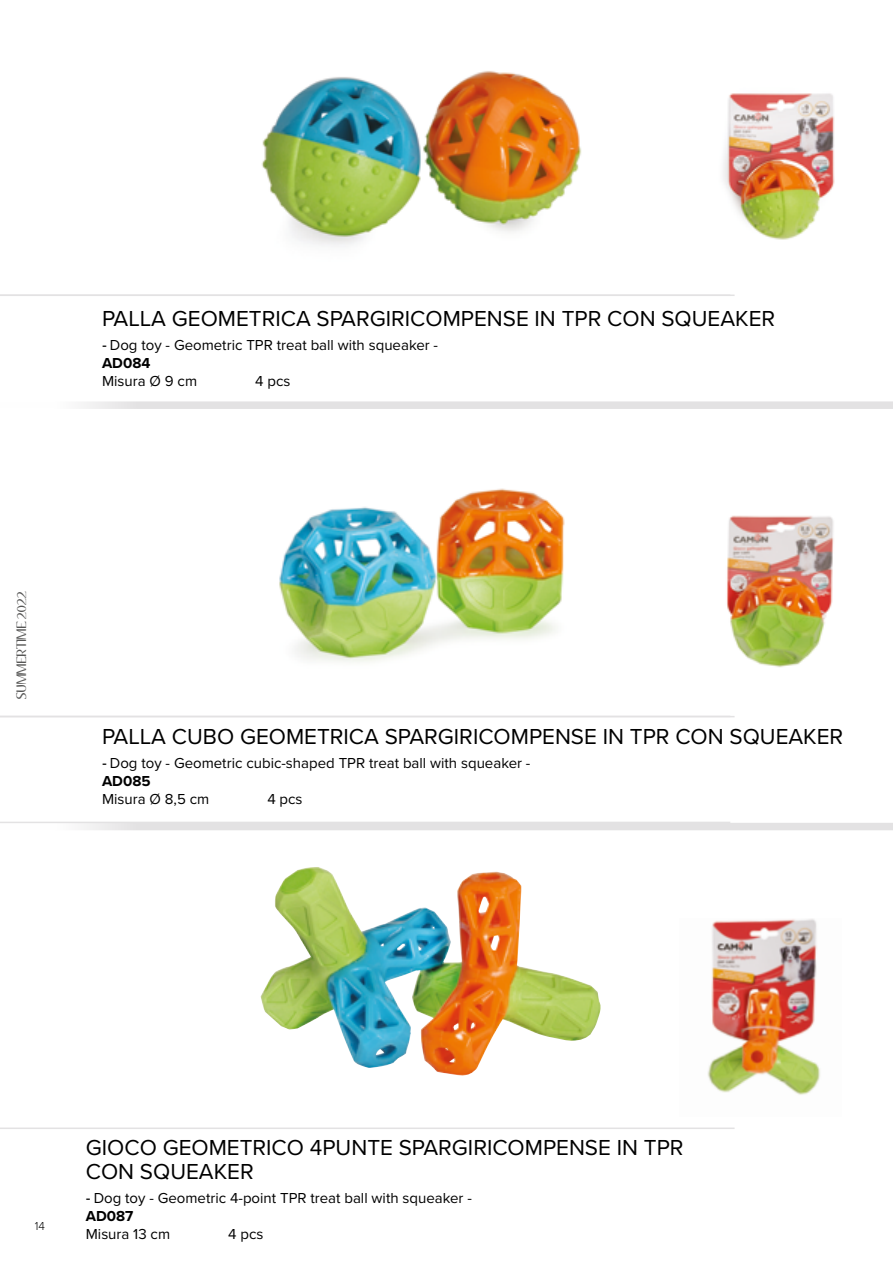
<style>
.page{position:relative;width:893px;height:1263px;background:#fff}
.page>*{position:absolute;margin:0;border:0;box-sizing:border-box;transform-origin:0 0}
.t1{font:22.5px/24px "Proxima Nova";color:#000}
.t2{font:15px/18px "Proxima Nova";color:#000}
.t3{font:12px "Aubrey";color:#575756}
.t4{font:300 12px "Proxima Nova";color:#000}
.s1{font-family:"Source Sans Pro";font-weight:600}
.s2{font-weight:700}
</style>
<div class="page">
<div style="left:0;top:823px;width:893px;height:7px;background:#e3e2e3"></div>
<hr style="left:0;top:716px;width:735px;height:1px;background:#e3e2e3">
<hr style="left:0;top:1127px;width:735px;height:2px;background:#e3e2e3">
<div style="left:0;top:401px;width:893px;height:8px;background:#e3e2e3"></div>
<hr style="left:0;top:294px;width:735px;height:2px;background:#e3e2e3">
<img style="left:723px;top:93px;width:112px;height:147px">
<img style="left:727px;top:515px;width:107px;height:153px">
<img style="left:262px;top:71px;width:320px;height:175px">
<img style="left:279px;top:488px;width:286px;height:174px">
<img style="left:707px;top:919px;width:113px;height:176px">
<img style="left:261px;top:867px;width:340px;height:208px">
<hr style="left:0;top:822px;width:730px;height:1px;background:#e3e2e3">
<h1 class="t1" style="left:102px;top:305px;width:675px">PALLA GEOMETRICA SPARGIRICOMPENSE IN TPR CON SQUEAKER</h1>
<p class="t2" style="left:102px;top:335px;width:338px"><span class="s1">-</span> Dog toy - Geometric TPR treat ball with squeaker -<br><span class="s2">AD084</span></p>
<p class="t2" style="left:102px;top:371px;width:97px">Misura Ø 9 cm</p>
<p class="t2" style="left:255px;top:371px;width:37px">4 pcs</p>
<p class="t3" style="left:15px;top:699px;width:109px;rotate:-90deg">SUMMERTIME 2022</p>
<h1 class="t1" style="left:102px;top:724px;width:743px">PALLA CUBO GEOMETRICA SPARGIRICOMPENSE IN TPR CON SQUEAKER</h1>
<p class="t2" style="left:102px;top:753px;width:430px"><span class="s1">-</span> Dog toy - Geometric cubic-shaped TPR treat ball with squeaker -<br><span class="s2">AD085</span></p>
<p class="t2" style="left:102px;top:789px;width:109px">Misura Ø 8,5 cm</p>
<p class="t2" style="left:267px;top:789px;width:37px">4 pcs</p>
<p class="t4" style="left:35px;top:1217px;width:12px">14</p>
<h1 class="t1" style="left:86px;top:1134px;width:599px">GIOCO GEOMETRICO 4PUNTE SPARGIRICOMPENSE IN TPR<br>CON SQUEAKER</h1>
<p class="t2" style="left:86px;top:1188px;width:388px"><span class="s1">-</span> Dog toy - Geometric 4-point TPR treat ball with squeaker -<br><span class="s2">AD087</span></p>
<p class="t2" style="left:86px;top:1224px;width:86px">Misura 13 cm</p>
<p class="t2" style="left:228px;top:1224px;width:37px">4 pcs</p>
</div>
